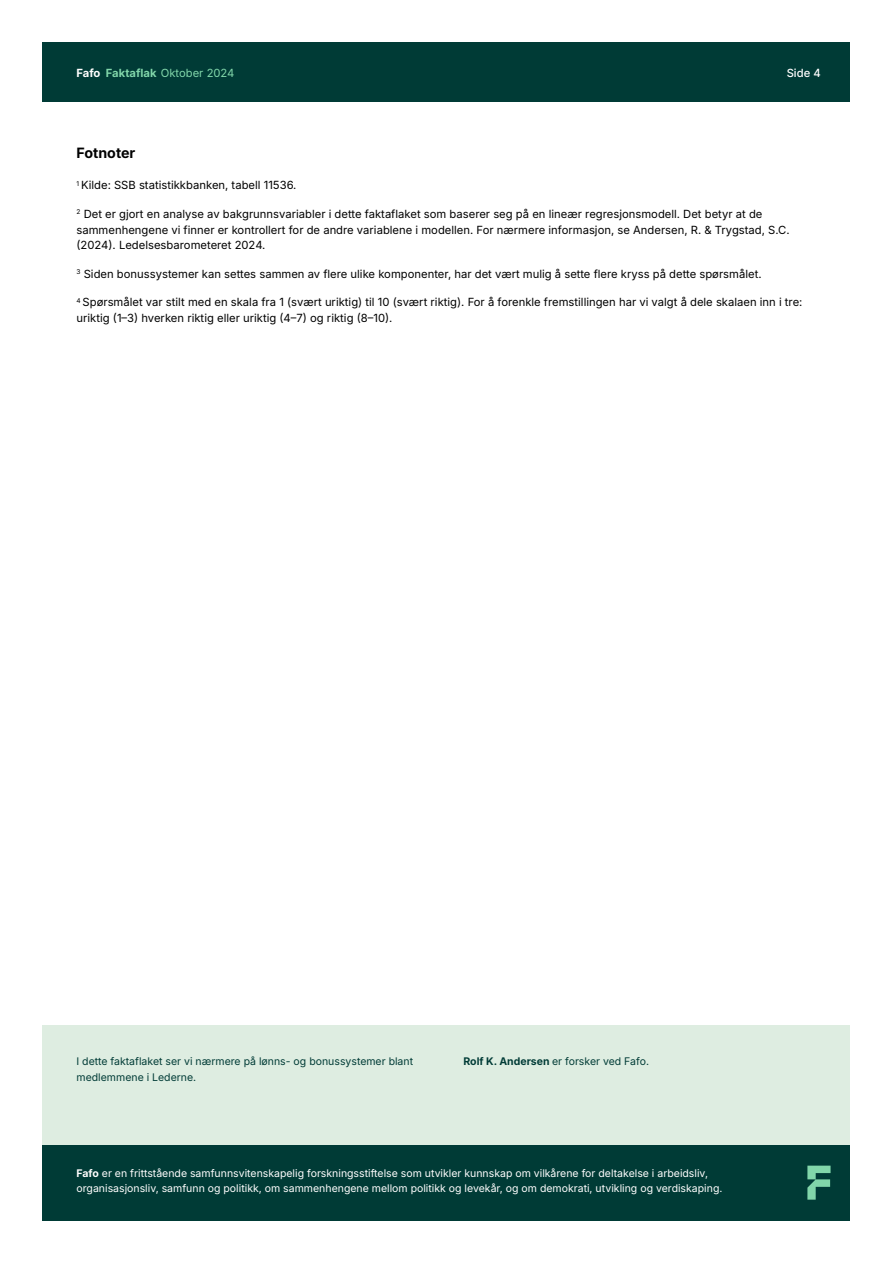
<style>
.page{position:relative;width:893px;height:1263px;background:#fff}
.page>*{position:absolute;margin:0;border:0;box-sizing:border-box;transform-origin:0 0}
.t1{font:700 14.25px "Inter";color:#000}
.t2{font:11.25px/15.8px "Inter";color:#000}
.t3{font:11.25px "Inter";color:#81d6aa}
.t4{font:11.25px "Inter";color:#fff}
.t5{font:10.5px/14.5px "Inter";color:#fff}
.t6{font:10.5px/15.8px "Inter";color:#003b36}
.s1{font-weight:700;color:#fff}
.s2{font-weight:700}
</style>
<div class="page">
<div style="left:43px;top:43px;width:807px;height:59px;background:#003b36"></div>
<div style="left:43px;top:1145px;width:807px;height:75px;background:#003b36"></div>
<svg style="left:807px;top:1165px;width:23px;height:35px"></svg>
<div style="left:43px;top:1025px;width:807px;height:120px;background:#deede1"></div>
<p class="t3" style="left:76px;top:64px;width:160px"><span class="s1">Fafo</span> <span class="s2">Faktaflak</span> Oktober 2024</p>
<p class="t4" style="left:787px;top:64px;width:36px">Side 4</p>
<p class="t1" style="left:77px;top:142px;width:60px">Fotnoter</p>
<p class="t2" style="left:77px;top:177px;width:221px"><sup>1</sup> Kilde: SSB statistikkbanken, tabell 11536.</p>
<p class="t2" style="left:77px;top:206px;width:715px"><sup>2</sup> Det er gjort en analyse av bakgrunnsvariabler i dette faktaflaket som baserer seg på en lineær regresjonsmodell. Det betyr at de sammenhengene vi finner er kontrollert for de andre variablene i modellen. For nærmere informasjon, se Andersen, R. &amp; Trygstad, S.C. (2024). Ledelsesbarometeret 2024.</p>
<p class="t2" style="left:77px;top:266px;width:686px"><sup>3</sup> Siden bonussystemer kan settes sammen av flere ulike komponenter, har det vært mulig å sette flere kryss på dette spørsmålet.</p>
<p class="t2" style="left:77px;top:294px;width:727px"><sup>4</sup> Spørsmålet var stilt med en skala fra 1 (svært uriktig) til 10 (svært riktig). For å forenkle fremstillingen har vi valgt å dele skalaen inn i tre: uriktig (1–3) hverken riktig eller uriktig (4–7) og riktig (8–10).</p>
<p class="t6" style="left:77px;top:1053px;width:338px">I dette faktaflaket ser vi nærmere på lønns- og bonussystemer blant medlemmene i Lederne.</p>
<p class="t6" style="left:463px;top:1053px;width:187px"><span class="s2">Rolf K. Andersen</span> er forsker ved Fafo.</p>
<p class="t5" style="left:77px;top:1166px;width:647px"><span class="s2">Fafo</span> er en frittstående samfunnsvitenskapelig forskningsstiftelse som utvikler kunnskap om vilkårene for deltakelse i arbeidsliv, organisasjonsliv, samfunn og politikk, om sammenhengene mellom politikk og levekår, og om demokrati, utvikling og verdiskaping.</p>
</div>
